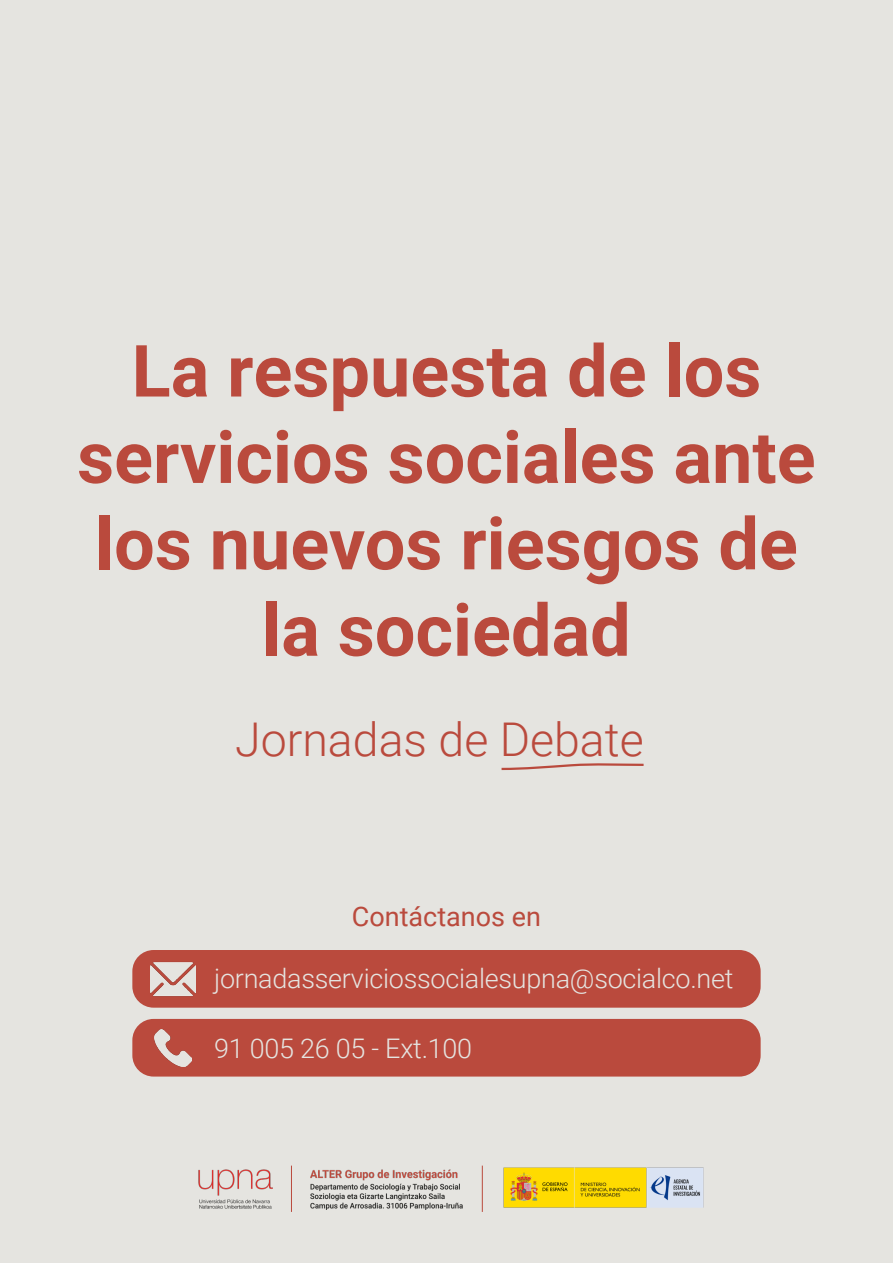
<style>
.page{position:relative;width:893px;height:1263px;background:#e5e4e0}
.page>*{position:absolute;margin:0;border:0;box-sizing:border-box;transform-origin:0 0}
.t1{font:700 72px/86.4px "Roboto";color:#ba4a3d;text-align:center}
.t2{font:300 46.5px "Roboto";color:#ba4a3d}
.t3{font:300 27px "Roboto";letter-spacing:-.01em;color:#e5e4e0}
.t4{font:27px "Roboto";color:#ba4a3d}
</style>
<div class="page">
<div style="left:132px;top:950px;width:629px;height:58px;background:#ba4a3d;border-radius:21px"></div>
<div style="left:132px;top:1019px;width:629px;height:57px;background:#ba4a3d;border-radius:21px"></div>
<img style="left:155px;top:1029px;width:37px;height:37px">
<img style="left:151px;top:962px;width:44px;height:35px">
<svg style="left:501px;top:763px;width:143px;height:8px"></svg>
<img style="left:199px;top:1169px;width:73px;height:39px">
<hr style="left:291px;top:1165px;width:1px;height:47px;background:#ba4a3d">
<img style="left:311px;top:1169px;width:152px;height:40px">
<hr style="left:482px;top:1165px;width:1px;height:47px;background:#ba4a3d">
<img style="left:503px;top:1167px;width:201px;height:41px">
<p class="t1" style="left:77px;top:325px;width:740px">La respuesta de los servicios sociales ante los nuevos riesgos de la sociedad</p>
<p class="t2" style="left:235px;top:706px;width:410px">Jornadas de Debate</p>
<p class="t4" style="left:352px;top:898px;width:191px">Contáctanos en</p>
<p class="t3" style="left:214px;top:959px;width:521px">jornadasserviciossocialesupna@socialco.net</p>
<p class="t3" style="left:214px;top:1030px;width:259px">91 005 26 05 - Ext.100</p>
</div>
